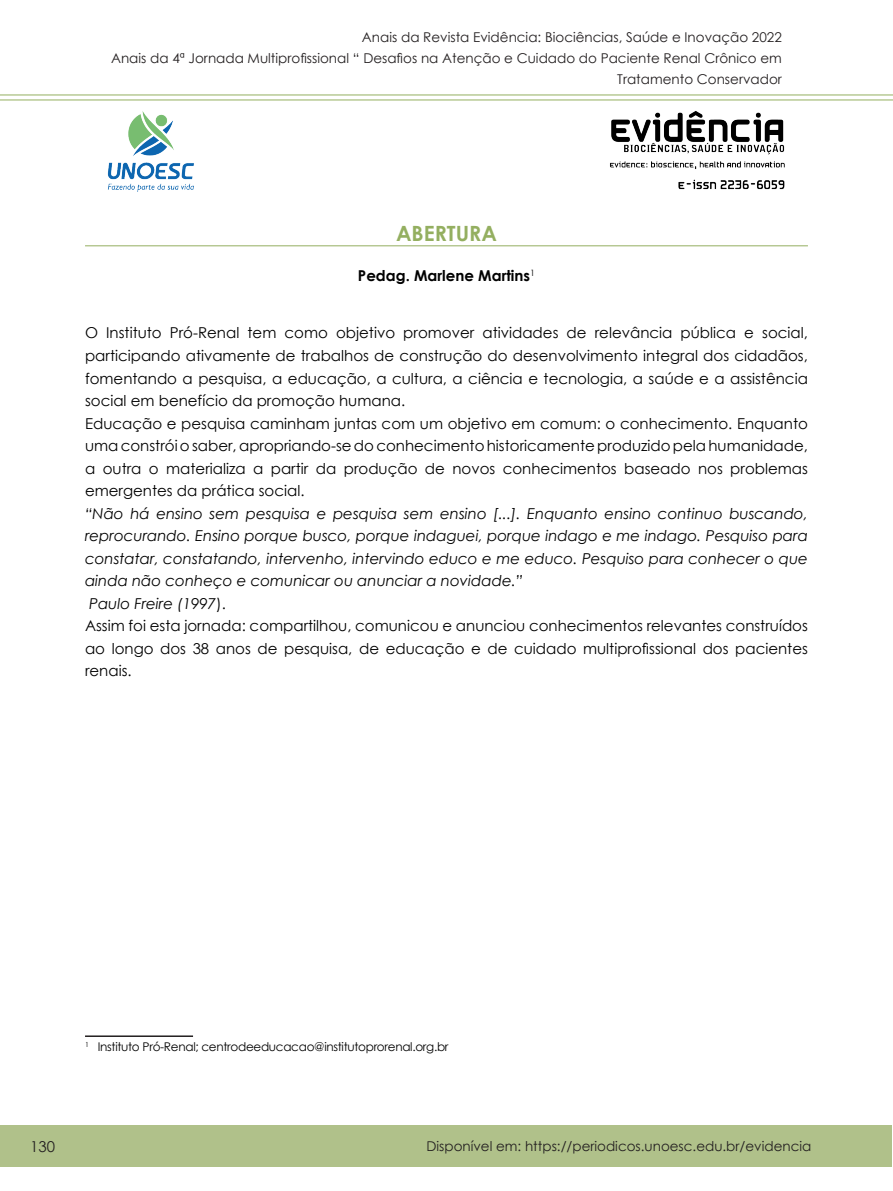
<style>
.page{position:relative;width:893px;height:1191px;background:#fff}
.page>*{position:absolute;margin:0;border:0;box-sizing:border-box;transform-origin:0 0}
.TÍTULO_PRINCIPAL{font:700 21px "Century Gothic";color:#94af60}
.TEXTO_-_resumo{font:15px/22.5px "Century Gothic";color:#000;text-align:justify}
.TEXTO_-_resumo-2{font:italic 15px/22.5px "Century Gothic";color:#000;text-align:justify}
.só_autores_-_resumo{font:700 15px "Century Gothic";color:#000}
.t1{font:15px "Century Gothic";color:#231f20}
.t2{font:13.5px/21px "Century Gothic";color:#231f20;text-align:right}
.nota_de_rodapé{font:12px "Century Gothic";letter-spacing:-.025em;color:#000}
.s1{font-style:normal}
</style>
<div class="page">
<hr style="left:0;top:94px;width:893px;height:1px;background:#94af60">
<hr style="left:0;top:99px;width:893px;height:1px;background:#94af60">
<img style="left:107px;top:111px;width:678px;height:80px">
<div style="left:0;top:1125px;width:892px;height:41px;background:#b0c18a"></div>
<hr style="left:85px;top:245px;width:723px;height:1px;background:#94af60">
<hr style="left:85px;top:1035px;width:108px;height:2px;background:#231f20">
<p class="t2" style="left:111px;top:26px;width:672px">Anais da Revista Evidência: Biociências, Saúde e Inovação 2022<br>Anais da 4ª Jornada Multiprofissional “ Desafios na Atenção e Cuidado do Paciente Renal Crônico em<br>Tratamento Conservador</p>
<p class="TÍTULO_PRINCIPAL" style="left:396px;top:218px;width:102px">ABERTURA</p>
<p class="só_autores_-_resumo" style="left:358px;top:264px;width:179px">Pedag. Marlene Martins<sup>1</sup></p>
<p class="TEXTO_-_resumo" style="left:85px;top:321px;width:724px">O Instituto Pró-Renal tem como objetivo promover atividades de relevância pública e social, participando ativamente de trabalhos de construção do desenvolvimento integral dos cidadãos, fomentando a pesquisa, a educação, a cultura, a ciência e tecnologia, a saúde e a assistência social em benefício da promoção humana.</p>
<p class="TEXTO_-_resumo" style="left:85px;top:411px;width:724px">Educação e pesquisa caminham juntas com um objetivo em comum: o conhecimento. Enquanto uma constrói o saber, apropriando-se do conhecimento historicamente produzido pela humanidade, a outra o materializa a partir da produção de novos conhecimentos baseado nos problemas emergentes da prática social.</p>
<p class="TEXTO_-_resumo-2" style="left:85px;top:501px;width:724px">“Não há ensino sem pesquisa e pesquisa sem ensino [...]. Enquanto ensino continuo buscando, reprocurando. Ensino porque busco, porque indaguei, porque indago e me indago. Pesquiso para constatar, constatando, intervenho, intervindo educo e me educo. Pesquiso para conhecer o que ainda não conheço e comunicar ou anunciar a novidade.”</p>
<p class="TEXTO_-_resumo-2" style="left:89px;top:591px;width:138px">Paulo Freire (1997<span class="s1">).</span></p>
<p class="TEXTO_-_resumo" style="left:85px;top:614px;width:724px">Assim foi esta jornada: compartilhou, comunicou e anunciou conhecimentos relevantes construídos ao longo dos 38 anos de pesquisa, de educação e de cuidado multiprofissional dos pacientes renais.</p>
<p class="nota_de_rodapé" style="left:85px;top:1038px;width:365px"><sup>1</sup> Instituto Pró-Renal; centrodeeducacao@institutoprorenal.org.br</p>
<p class="t1" style="left:30px;top:1136px;width:26px">130</p>
<p class="t2" style="left:426px;top:1135px;width:386px">Disponível em: https://periodicos.unoesc.edu.br/evidencia</p>
</div>
